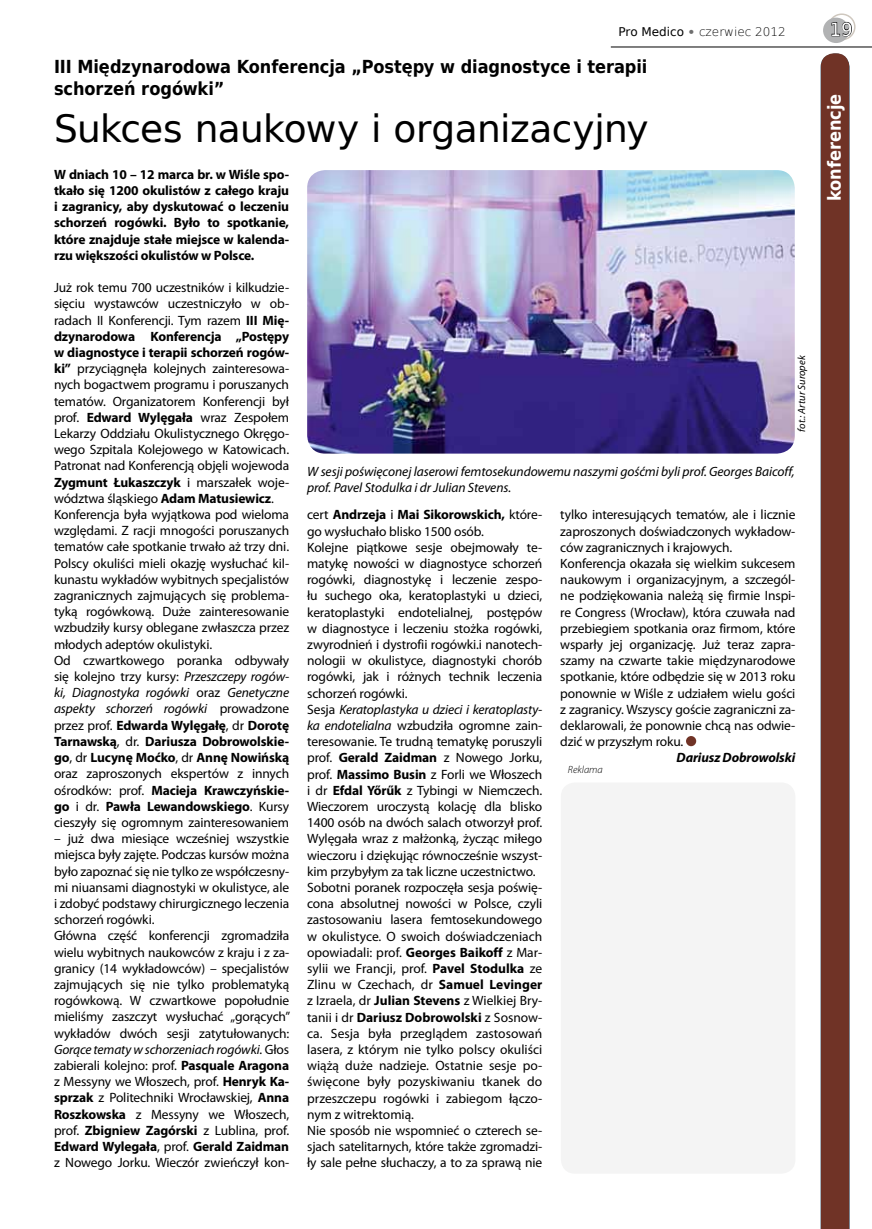
<style>
.page{position:relative;width:872px;height:1229px;background:#fff}
.page>*{position:absolute;margin:0;border:0;box-sizing:border-box;transform-origin:0 0}
.t1{font:37.5px "DejaVu Sans";letter-spacing:-.015em;color:#000}
.t2{font:700 18px/21.6px "DejaVu Sans Condensed";letter-spacing:-.005em;color:#000}
.t3{font:700 18px "DejaVu Sans Condensed";color:#fff}
.t4{font:18px "DejaVu Sans";color:#fff}
.t5{font:13.5px/16.2px "Myriad Pro";letter-spacing:-.01em;color:#000}
.t6{font:700 13.5px/16.2px "Myriad Pro";letter-spacing:-.01em;color:#000;text-align:justify}
.t7{font:italic 13.5px/16.2px "Myriad Pro";letter-spacing:-.005em;color:#000}
.t8{font:italic 700 13.5px "Myriad Pro";letter-spacing:-.01em;color:#000}
.t9{font:200 12px "DejaVu Sans";color:#000}
.t10{font:italic 10.5px "Myriad Pro";color:#000}
.t11{font:italic 300 10.5px "Myriad Pro";color:#000}
.s1{font-weight:400}
.s2{font-family:"Ottawa";font-weight:400;color:#6e6e6e}
.s3{font-weight:700}
.s4{font-style:italic}
</style>
<div class="page">
<div style="left:828px;top:13px;width:27px;height:27px;border:2px solid #cfc8bf;border-radius:50%"></div>
<div style="left:823px;top:18px;width:26px;height:25px;background:#b1b2b3;border-radius:50%"></div>
<hr style="left:611px;top:47px;width:261px;height:1px;background:#000">
<svg style="left:831px;top:22px;width:21px;height:15px"></svg>
<div style="left:820px;top:53px;width:29px;height:1176px;background:#703326"></div>
<div style="left:686px;top:736px;width:10px;height:10px;background:#703326;border-radius:50%"></div>
<img style="left:307px;top:170px;width:487px;height:284px">
<div style="left:561px;top:782px;width:234px;height:392px;background:#f4f4f4;border-radius:14px"></div>
<p class="t9" style="left:618px;top:22px;width:169px"><span class="s1">Pro Medico</span> <span class="s2">•</span> czerwiec 2012</p>
<h2 class="t4" style="left:829px;top:15px;width:24px">19</h2>
<h2 class="t2" style="left:54px;top:56px;width:595px">III Międzynarodowa Konferencja „Postępy w diagnostyce i terapii schorzeń rogówki”</h2>
<h1 class="t1" style="left:54px;top:98px;width:596px">Sukces naukowy i organizacyjny</h1>
<p class="t6" style="left:54px;top:166px;width:237px">W dniach 10 – 12 marca br. w Wiśle spo&shy;tkało się 1200 okulistów z całego kraju i zagranicy, aby dyskutować o leczeniu schorzeń rogówki. Było to spotkanie, które znajduje stałe miejsce w kalenda&shy;rzu większości okulistów w Polsce.</p>
<p class="t5" style="left:54px;top:279px;width:237px">Już rok temu 700 uczestników i kilkudzie&shy;sięciu wystawców uczestniczyło w ob&shy;radach II Konferencji. Tym razem <span class="s3">III Mię&shy;dzynarodowa Konferencja „Postępy w diagnostyce i terapii schorzeń rogów&shy;ki”</span> przyciągnęła kolejnych zainteresowa&shy;nych bogactwem programu i poruszanych tematów. Organizatorem Konferencji był prof. <span class="s3">Edward Wylęgała</span> wraz Zespołem Lekarzy Oddziału Okulistycznego Okręgo&shy;wego Szpitala Kolejowego w Katowicach.<br>Patronat nad Konferencją objęli wojewoda <span class="s3">Zygmunt Łukaszczyk</span> i marszałek woje&shy;wództwa śląskiego <span class="s3">Adam Matusiewicz</span>.<br>Konferencja była wyjątkowa pod wieloma względami. Z racji mnogości poruszanych tematów całe spotkanie trwało aż trzy dni.<br>Polscy okuliści mieli okazję wysłuchać kil&shy;kunastu wykładów wybitnych specjalistów zagranicznych zajmujących się problema&shy;tyką rogówkową. Duże zainteresowanie wzbudziły kursy oblegane zwłaszcza przez młodych adeptów okulistyki.<br>Od czwartkowego poranka odbywały się kolejno trzy kursy: <span class="s4">Przeszczepy rogów&shy;ki, Diagnostyka rogówki</span> oraz <span class="s4">Genetyczne aspekty schorzeń rogówki</span> prowadzone przez prof. <span class="s3">Edwarda Wylęgałę</span>, dr <span class="s3">Dorotę Tarnawską</span>, dr. <span class="s3">Dariusza Dobrowolskie&shy;go</span>, dr <span class="s3">Lucynę Moćko</span>, dr <span class="s3">Annę Nowińską </span>oraz zaproszonych ekspertów z innych ośrodków: prof. <span class="s3">Macieja Krawczyńskie&shy;go</span> i dr. <span class="s3">Pawła Lewandowskiego</span>. Kursy cieszyły się ogromnym zainteresowaniem</p>
<p class="t5" style="left:54px;top:830px;width:238px">– już dwa miesiące wcześniej wszystkie miejsca były zajęte. Podczas kursów można było zapoznać się nie tylko ze współczesny&shy;mi niuansami diagnostyki w okulistyce, ale i zdobyć podstawy chirurgicznego leczenia schorzeń rogówki.<br>Główna część konferencji zgromadziła wielu wybitnych naukowców z kraju i z za&shy;granicy (14 wykładowców) – specjalistów zajmujących się nie tylko problematyką rogówkową. W czwartkowe popołudnie mieliśmy zaszczyt wysłuchać „gorących” wykładów dwóch sesji zatytułowanych:<br><span class="s4">Gorące tematy w schorzeniach rogówki.</span> Głos zabierali kolejno: prof. <span class="s3">Pasquale Aragona </span>z Messyny we Włoszech, prof. <span class="s3">Henryk Ka&shy;sprzak</span> z Politechniki Wrocławskiej, <span class="s3">Anna Roszkowska</span> z Messyny we Włoszech, prof. <span class="s3">Zbigniew Zagórski</span> z Lublina, prof.<br><span class="s3">Edward Wylegała</span>, prof. <span class="s3">Gerald Zaidman </span>z Nowego Jorku. Wieczór zwieńczył kon-</p>
<p class="t10" style="left:795px;top:432px;width:78px;rotate:-90deg">fot.: Artur Suropek</p>
<p class="t7" style="left:307px;top:463px;width:489px">W sesji poświęconej laserowi femtosekundowemu naszymi gośćmi byli prof. Georges Baicoff, prof. Pavel Stodulka i dr Julian Stevens.</p>
<p class="t5" style="left:307px;top:506px;width:237px">cert <span class="s3">Andrzeja</span> i <span class="s3">Mai Sikorowskich,</span> które&shy;go wysłuchało blisko 1500 osób.<br>Kolejne piątkowe sesje obejmowały te&shy;matykę nowości w diagnostyce schorzeń rogówki, diagnostykę i leczenie zespo&shy;łu suchego oka, keratoplastyki u dzieci, keratoplastyki endotelialnej, postępów w diagnostyce i leczeniu stożka rogówki, zwyrodnień i dystrofii rogówki.i nanotech&shy;nologii w okulistyce, diagnostyki chorób rogówki, jak i różnych technik leczenia schorzeń rogówki.<br>Sesja <span class="s4">Keratoplastyka u dzieci i keratoplasty&shy;ka endotelialna</span> wzbudziła ogromne zain&shy;teresowanie. Te trudną tematykę poruszyli prof. <span class="s3">Gerald Zaidman</span> z Nowego Jorku, prof. <span class="s3">Massimo Busin</span> z Forli we Włoszech i dr <span class="s3">Efdal Yőrűk</span> z Tybingi w Niemczech.<br>Wieczorem uroczystą kolację dla blisko 1400 osób na dwóch salach otworzył prof.<br>Wylęgała wraz z małżonką, życząc miłego wieczoru i dziękując równocześnie wszyst&shy;kim przybyłym za tak liczne uczestnictwo.<br>Sobotni poranek rozpoczęła sesja poświę&shy;cona absolutnej nowości w Polsce, czyli zastosowaniu lasera femtosekundowego w okulistyce. O swoich doświadczeniach opowiadali: prof. <span class="s3">Georges Baikoff</span> z Mar&shy;sylii we Francji, prof. <span class="s3">Pavel Stodulka</span> ze Zlinu w Czechach, dr <span class="s3">Samuel Levinger </span>z Izraela, dr <span class="s3">Julian Stevens</span> z Wielkiej Bry&shy;tanii i dr <span class="s3">Dariusz Dobrowolski</span> z Sosnow&shy;ca. Sesja była przeglądem zastosowań lasera, z którym nie tylko polscy okuliści wiążą duże nadzieje. Ostatnie sesje po&shy;święcone były pozyskiwaniu tkanek do przeszczepu rogówki i zabiegom łączo&shy;nym z witrektomią.<br>Nie sposób nie wspomnieć o czterech se&shy;sjach satelitarnych, które także zgromadzi&shy;ły sale pełne słuchaczy, a to za sprawą nie</p>
<p class="t5" style="left:560px;top:506px;width:237px">tylko interesujących tematów, ale i licznie zaproszonych doświadczonych wykładow&shy;ców zagranicznych i krajowych.<br>Konferencja okazała się wielkim sukcesem naukowym i organizacyjnym, a szczegól&shy;ne podziękowania należą się firmie Inspi&shy;re Congress (Wrocław), która czuwała nad przebiegiem spotkania oraz firmom, które wsparły jej organizację. Już teraz zapra&shy;szamy na czwarte takie międzynarodowe spotkanie, które odbędzie się w 2013 roku ponownie w Wiśle z udziałem wielu gości z zagranicy. Wszyscy goście zagraniczni za&shy;deklarowali, że ponownie chcą nas odwie&shy;dzić w przyszłym roku.</p>
<p class="t8" style="left:676px;top:749px;width:120px">Dariusz Dobrowolski</p>
<p class="t11" style="left:568px;top:763px;width:37px">Reklama</p>
<h2 class="t3" style="left:819px;top:163px;width:72px;rotate:-90deg">felieton</h2>
<h2 class="t3" style="left:820px;top:201px;width:109px;rotate:-90deg">konferencje</h2>
</div>
